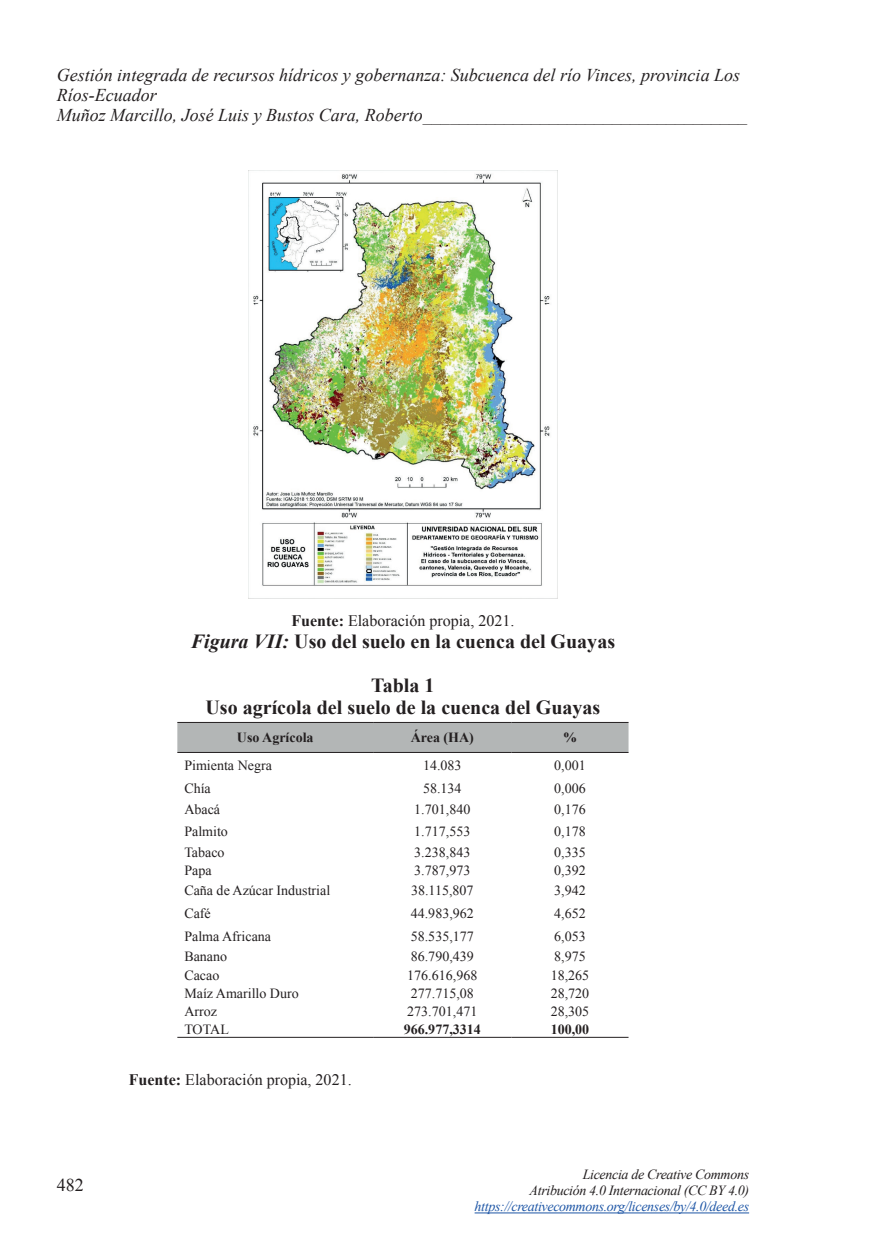
<style>
.page{position:relative;width:874px;height:1259px;background:#fff}
.page>*{position:absolute;margin:0;border:0;box-sizing:border-box;transform-origin:0 0}
.t1{font:700 20px/22px "Times New Roman";color:#231f20;text-align:center}
.t2{font:italic 18px/20px "Times New Roman";color:#231f20}
.t3{font:18px "Times New Roman";color:#231f20}
.t4{font:16px "Times New Roman";color:#231f20}
.t5{font:14px "Times New Roman";color:#231f20}
.t6{font:italic 14px/16px "Times New Roman";letter-spacing:-.025em;color:#231f20;text-align:right}
.t7{font:italic 14px "Times New Roman";letter-spacing:-.025em;color:#1e56a6}
.t8{font:700 14px "Times New Roman";color:#231f20}
.s1{font-weight:700}
.s2{font-style:italic}
</style>
<div class="page">
<hr style="left:474px;top:1212px;width:274px;height:1px;background:#1e56a6">
<img style="left:248px;top:170px;width:309px;height:428px">
<div style="left:177px;top:723px;width:451px;height:29px;background:#b3b6b6"></div>
<hr style="left:177px;top:722px;width:196px;height:1px;background:#231f20">
<hr style="left:373px;top:722px;width:138px;height:1px;background:#231f20">
<hr style="left:511px;top:722px;width:117px;height:1px;background:#231f20">
<hr style="left:177px;top:752px;width:196px;height:1px;background:#231f20">
<hr style="left:373px;top:752px;width:138px;height:1px;background:#231f20">
<hr style="left:511px;top:752px;width:117px;height:1px;background:#231f20">
<hr style="left:177px;top:1036px;width:196px;height:1px;background:#231f20">
<hr style="left:373px;top:1036px;width:138px;height:1px;background:#231f20">
<hr style="left:511px;top:1036px;width:117px;height:1px;background:#231f20">
<p class="t2" style="left:57px;top:64px;width:691px">Gestión integrada de recursos hídricos y gobernanza: Subcuenca del río Vinces, provincia Los<br>Ríos-Ecuador<br>Muñoz Marcillo, José Luis y Bustos Cara, Roberto____________________________________</p>
<p class="t4" style="left:291px;top:610px;width:224px"><span class="s1">Fuente:</span> Elaboración propia, 2021.</p>
<h1 class="t1" style="left:191px;top:630px;width:425px"><span class="s2">Figura VII:</span> Uso del suelo en la cuenca del Guayas</h1>
<h1 class="t1" style="left:205px;top:674px;width:396px">Tabla 1<br>Uso agrícola del suelo de la cuenca del Guayas</h1>
<p class="t8" style="left:237px;top:728px;width:78px">Uso Agrícola</p>
<p class="t8" style="left:410px;top:728px;width:65px">Área (HA)</p>
<p class="t8" style="left:562px;top:728px;width:15px">%</p>
<p class="t5" style="left:184px;top:755px;width:89px">Pimienta Negra</p>
<p class="t5" style="left:423px;top:755px;width:40px">14.083</p>
<p class="t5" style="left:554px;top:755px;width:33px">0,001</p>
<p class="t5" style="left:184px;top:779px;width:28px">Chía</p>
<p class="t5" style="left:423px;top:779px;width:40px">58.134</p>
<p class="t5" style="left:554px;top:779px;width:33px">0,006</p>
<p class="t5" style="left:184px;top:800px;width:37px">Abacá</p>
<p class="t5" style="left:414px;top:800px;width:57px">1.701,840</p>
<p class="t5" style="left:554px;top:800px;width:33px">0,176</p>
<p class="t5" style="left:184px;top:821px;width:45px">Palmito</p>
<p class="t5" style="left:414px;top:821px;width:57px">1.717,553</p>
<p class="t5" style="left:554px;top:821px;width:33px">0,178</p>
<p class="t5" style="left:184px;top:843px;width:42px">Tabaco</p>
<p class="t5" style="left:414px;top:843px;width:57px">3.238,843</p>
<p class="t5" style="left:554px;top:843px;width:33px">0,335</p>
<p class="t5" style="left:184px;top:861px;width:29px">Papa</p>
<p class="t5" style="left:414px;top:861px;width:57px">3.787,973</p>
<p class="t5" style="left:554px;top:861px;width:33px">0,392</p>
<p class="t5" style="left:184px;top:881px;width:147px">Caña de Azúcar Industrial</p>
<p class="t5" style="left:411px;top:881px;width:64px">38.115,807</p>
<p class="t5" style="left:554px;top:881px;width:33px">3,942</p>
<p class="t5" style="left:184px;top:904px;width:28px">Café</p>
<p class="t5" style="left:410px;top:904px;width:64px">44.983,962</p>
<p class="t5" style="left:554px;top:904px;width:33px">4,652</p>
<p class="t5" style="left:184px;top:926px;width:88px">Palma Africana</p>
<p class="t5" style="left:410px;top:926px;width:64px">58.535,177</p>
<p class="t5" style="left:554px;top:926px;width:33px">6,053</p>
<p class="t5" style="left:184px;top:947px;width:44px">Banano</p>
<p class="t5" style="left:410px;top:947px;width:64px">86.790,439</p>
<p class="t5" style="left:554px;top:947px;width:33px">8,975</p>
<p class="t5" style="left:184px;top:965px;width:36px">Cacao</p>
<p class="t5" style="left:407px;top:965px;width:71px">176.616,968</p>
<p class="t5" style="left:550px;top:965px;width:40px">18,265</p>
<p class="t5" style="left:184px;top:984px;width:116px">Maíz Amarillo Duro</p>
<p class="t5" style="left:410px;top:984px;width:64px">277.715,08</p>
<p class="t5" style="left:550px;top:984px;width:40px">28,720</p>
<p class="t5" style="left:184px;top:1002px;width:34px">Arroz</p>
<p class="t5" style="left:407px;top:1002px;width:71px">273.701,471</p>
<p class="t5" style="left:550px;top:1002px;width:40px">28,305</p>
<p class="t5" style="left:184px;top:1019px;width:46px">TOTAL</p>
<p class="t8" style="left:403px;top:1019px;width:78px">966.977,3314</p>
<p class="t8" style="left:550px;top:1019px;width:40px">100,00</p>
<p class="t4" style="left:129px;top:1069px;width:224px"><span class="s1">Fuente:</span> Elaboración propia, 2021.</p>
<p class="t3" style="left:57px;top:1173px;width:28px">482</p>
<p class="t6" style="left:529px;top:1166px;width:221px">Licencia de Creative Commons<br>Atribución 4.0 Internacional (CC BY 4.0)</p>
<p class="t7" style="left:474px;top:1197px;width:276px">https://creativecommons.org/licenses/by/4.0/deed.es</p>
</div>
